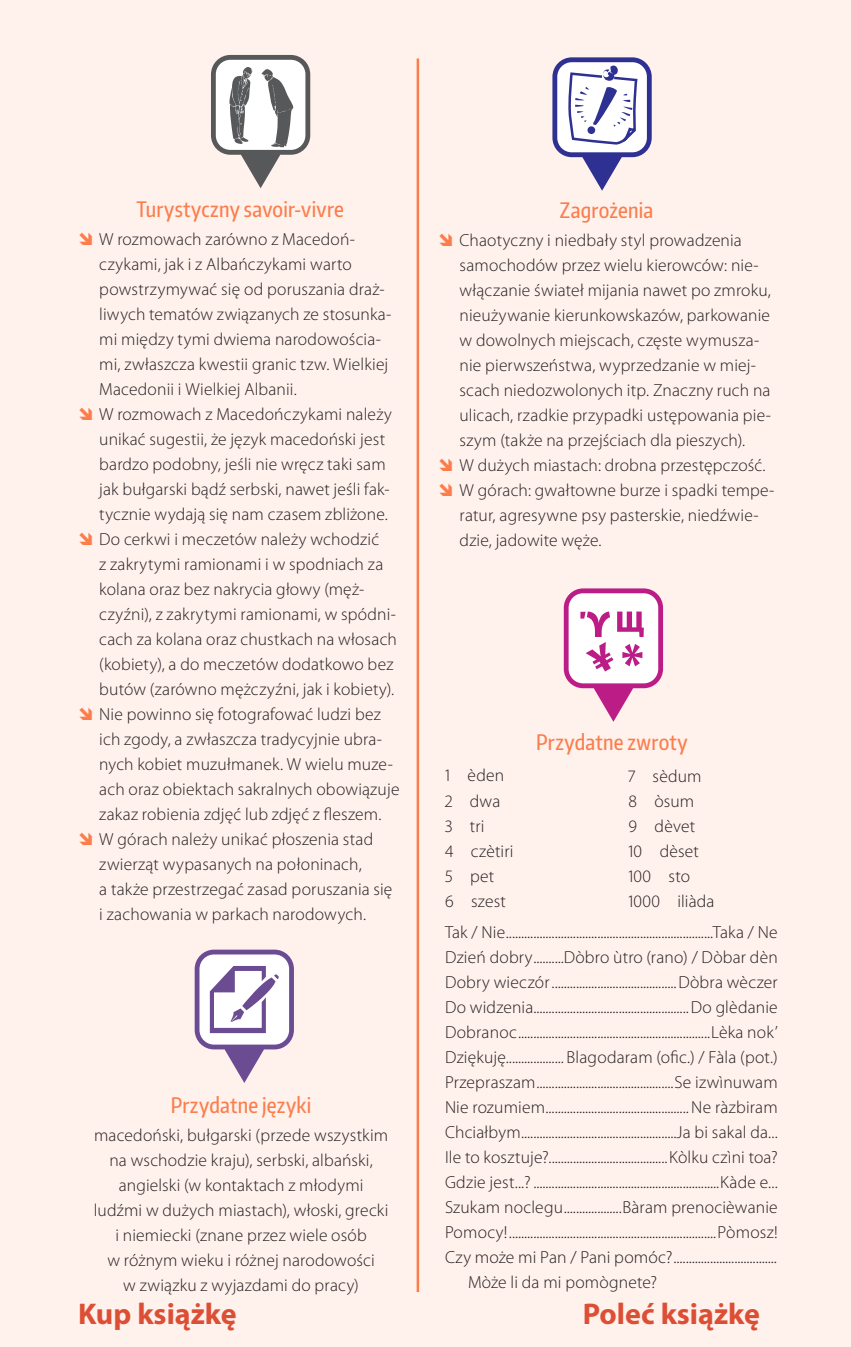
<style>
.page{position:relative;width:851px;height:1347px;background:#fff}
.page>*{position:absolute;margin:0;border:0;box-sizing:border-box;transform-origin:0 0}
.t1{font:700 30px "Myriad Pro";color:#dc4f34}
.t2{font:500 21.25px "Encode Sans Compressed";letter-spacing:.015em;color:#fb7d4c}
.t3{font:300 17.5px/25px "Myriad Pro";letter-spacing:.01em;color:#231f20}
</style>
<div class="page">
<div style="left:0;top:0;width:850px;height:1346px;background:#fff1ec"></div>
<hr style="left:416px;top:58px;width:3px;height:1234px;background:#fb7d4c">
<svg style="left:552px;top:57px;width:99px;height:134px"></svg>
<div style="left:587px;top:126px;width:8px;height:8px;background:#2e3092;border-radius:50%"></div>
<svg style="left:211px;top:55px;width:99px;height:133px"></svg>
<svg style="left:563px;top:588px;width:100px;height:133px"></svg>
<svg style="left:195px;top:949px;width:99px;height:134px"></svg>
<p class="t2" style="left:136px;top:195px;width:209px">Turystyczny savoir-vivre</p>
<p class="t3" style="left:99px;top:226px;width:302px">W rozmowach zarówno z Macedoń&shy;czykami, jak i z Albańczykami warto powstrzymywać się od poruszania draż&shy;liwych tematów związanych ze stosunka&shy;mi między tymi dwiema narodowościa&shy;mi, zwłaszcza kwestii granic tzw. Wielkiej Macedonii i Wielkiej Albanii.<br>W rozmowach z Macedończykami należy unikać sugestii, że język macedoński jest bardzo podobny, jeśli nie wręcz taki sam jak bułgarski bądź serbski, nawet jeśli fak&shy;tycznie wydają się nam czasem zbliżone.<br>Do cerkwi i meczetów należy wchodzić<br>z zakrytymi ramionami i w spodniach za kolana oraz bez nakrycia głowy (męż&shy;czyźni), z zakrytymi ramionami, w spódni&shy;cach za kolana oraz chustkach na włosach (kobiety), a do meczetów dodatkowo bez butów (zarówno mężczyźni, jak i kobiety).<br>Nie powinno się fotografować ludzi bez ich zgody, a zwłaszcza tradycyjnie ubra&shy;nych kobiet muzułmanek. W wielu muze&shy;ach oraz obiektach sakralnych obowiązuje zakaz robienia zdjęć lub zdjęć z fleszem.<br>W górach należy unikać płoszenia stad zwierząt wypasanych na połoninach,<br>a także przestrzegać zasad poruszania się i zachowania w parkach narodowych.</p>
<p class="t2" style="left:171px;top:1091px;width:142px">Przydatne języki</p>
<p class="t3" style="left:94px;top:1122px;width:296px;text-align:center">macedoński, bułgarski (przede wszystkim na wschodzie kraju), serbski, albański, angielski (w kontaktach z młodymi ludźmi w dużych miastach), włoski, grecki i niemiecki (znane przez wiele osób<br>w różnym wieku i różnej narodowości<br>w związku z wyjazdami do pracy)</p>
<p class="t2" style="left:559px;top:196px;width:95px">Zagrożenia</p>
<p class="t3" style="left:459px;top:227px;width:316px">Chaotyczny i niedbały styl prowadzenia samochodów przez wielu kierowców: nie&shy;włączanie świateł mijania nawet po zmroku, nieużywanie kierunkowskazów, parkowanie w dowolnych miejscach, częste wymusza&shy;nie pierwszeństwa, wyprzedzanie w miej&shy;scach niedozwolonych itp. Znaczny ruch na ulicach, rzadkie przypadki ustępowania pie&shy;szym (także na przejściach dla pieszych).<br>W dużych miastach: drobna przestępczość.<br>W górach: gwałtowne burze i spadki tempe&shy;ratur, agresywne psy pasterskie, niedźwie&shy;dzie, jadowite węże.</p>
<p class="t2" style="left:536px;top:727px;width:153px">Przydatne zwroty</p>
<p class="t3" style="left:445px;top:763px;width:70px">1 èden<br>2 dwa<br>3 tri<br>4 czètiri<br>5 pet<br>6 szest</p>
<p class="t3" style="left:628px;top:763px;width:88px">7 sèdum<br>8 òsum<br>9 dèvet<br>10 dèset<br>100 sto<br>1000 iliàda</p>
<p class="t3" style="left:445px;top:919px;width:334px">Tak / Nie....................................................................Taka / Ne</p>
<p class="t3" style="left:445px;top:944px;width:334px">Dzień dobry..........Dòbro ùtro (rano) / Dòbar dèn</p>
<p class="t3" style="left:445px;top:969px;width:334px">Dobry wieczór.........................................Dòbra wèczer</p>
<p class="t3" style="left:445px;top:994px;width:334px">Do widzenia...................................................Do glèdanie</p>
<p class="t3" style="left:445px;top:1019px;width:334px">Dobranoc...............................................................Lèka nok’</p>
<p class="t3" style="left:445px;top:1044px;width:334px">Dziękuję................... Blagodaram (ofic.) / Fàla (pot.)</p>
<p class="t3" style="left:445px;top:1069px;width:334px">Przepraszam.............................................Se izwìnuwam</p>
<p class="t3" style="left:445px;top:1094px;width:334px">Nie rozumiem...............................................Ne ràzbiram</p>
<p class="t3" style="left:445px;top:1119px;width:334px">Chciałbym...................................................Ja bi sakal da...</p>
<p class="t3" style="left:445px;top:1144px;width:334px">Ile to kosztuje?.......................................Kòlku czìni toa?</p>
<p class="t3" style="left:445px;top:1169px;width:334px">Gdzie jest...?.............................................................Kàde e...</p>
<p class="t3" style="left:445px;top:1194px;width:334px">Szukam noclegu...................Bàram prenocièwanie</p>
<p class="t3" style="left:445px;top:1219px;width:334px">Pomocy!....................................................................Pòmosz!</p>
<p class="t3" style="left:445px;top:1244px;width:333px">Czy może mi Pan / Pani pomóc?..................................</p>
<p class="t3" style="left:468px;top:1269px;width:191px">Mòże li da mi pomògnete?</p>
<h1 class="t1" style="left:78px;top:1294px;width:160px">Kup książkę</h1>
<h1 class="t1" style="left:583px;top:1294px;width:178px">Poleć książkę</h1>
</div>
